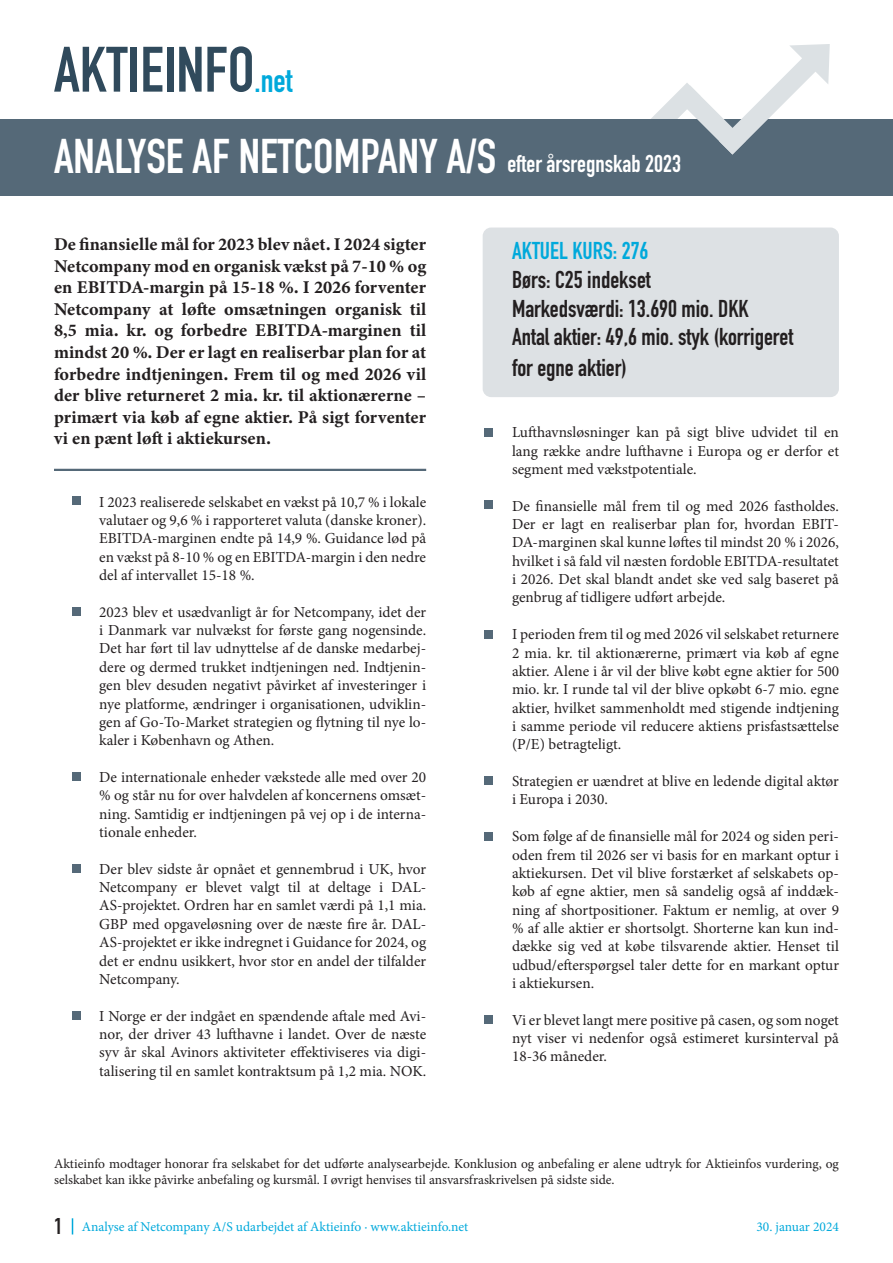
<style>
.page{position:relative;width:893px;height:1263px;background:#fff}
.page>*{position:absolute;margin:0;border:0;box-sizing:border-box;transform-origin:0 0}
.t1{font:700 63px "DIN Condensed";color:#304a5c}
.t2{font:700 48px "DIN Condensed";color:#fff}
.t3{font:700 24px/30.5px "DIN Condensed";color:#231f20}
.t4{font:700 24px "DIN Condensed";color:#fff}
.t5{font:700 24px "DIN Condensed";color:#00a9db}
.t6{font:700 22.5px "DIN Condensed";color:#231f20}
.t7{font:18px/21.6px "Minion Variable Concept";letter-spacing:.005em;color:#231f20;text-align:justify}
.t8{font:15.3px/18.3px "Minion Pro";color:#231f20;text-align:justify}
.t9{font:13.5px/16.2px "Minion Pro";color:#231f20}
.t10{font:13.5px "Minion Pro";color:#00a9db}
.s1{font-size:33px;color:#00a9db}
</style>
<div class="page">
<div style="left:483px;top:227px;width:356px;height:170px;background:#dde1e4;border-radius:9px"></div>
<div style="left:0;top:119px;width:893px;height:77px;background:#556978"></div>
<hr style="left:54px;top:469px;width:372px;height:2px;background:#556978">
<svg style="left:651px;top:44px;width:179px;height:111px"></svg>
<div style="left:72px;top:864px;width:8px;height:9px;background:#556978"></div>
<svg style="left:72px;top:1218px;width:1px;height:16px"></svg>
<div style="left:485px;top:501px;width:8px;height:8px;background:#556978"></div>
<div style="left:485px;top:428px;width:8px;height:9px;background:#556978"></div>
<div style="left:72px;top:772px;width:8px;height:8px;background:#556978"></div>
<div style="left:72px;top:607px;width:8px;height:8px;background:#556978"></div>
<div style="left:485px;top:630px;width:8px;height:9px;background:#556978"></div>
<div style="left:485px;top:776px;width:8px;height:8px;background:#556978"></div>
<div style="left:72px;top:496px;width:8px;height:9px;background:#556978"></div>
<div style="left:72px;top:1011px;width:8px;height:9px;background:#556978"></div>
<div style="left:485px;top:832px;width:8px;height:9px;background:#556978"></div>
<div style="left:485px;top:1015px;width:8px;height:9px;background:#556978"></div>
<p class="t1" style="left:54px;top:27px;width:240px">AKTIEINFO<span class="s1">.net</span></p>
<p class="t2" style="left:54px;top:124px;width:444px">ANALYSE AF NETCOMPANY A/S</p>
<p class="t4" style="left:507px;top:148px;width:175px">efter årsregnskab 2023</p>
<p class="t7" style="left:54px;top:233px;width:374px">De finansielle mål for 2023 blev nået. I 2024 sigter Netcompany mod en organisk vækst på 7-10 % og en EBITDA-margin på 15-18 %. I 2026 forventer Netcompany at løfte omsætningen organisk til 8,5 mia. kr. og forbedre EBITDA-marginen til mindst 20 %. Der er lagt en realiserbar plan for at forbedre indtjeningen. Frem til og med 2026 vil der blive returneret 2 mia. kr. til aktionærerne – primært via køb af egne aktier. På sigt forventer vi en pænt løft i aktiekursen.</p>
<p class="t8" style="left:99px;top:492px;width:328px">I 2023 realiserede selskabet en vækst på 10,7 % i lokale valutaer og 9,6 % i rapporteret valuta (danske kroner).<br>EBITDA-marginen endte på 14,9 %. Guidance lød på en vækst på 8-10 % og en EBITDA-margin i den nedre del af intervallet 15-18 %.</p>
<p class="t8" style="left:99px;top:603px;width:328px">2023 blev et usædvanligt år for Netcompany, idet der i Danmark var nulvækst for første gang nogensinde.<br>Det har ført til lav udnyttelse af de danske medarbej&shy;dere og dermed trukket indtjeningen ned. Indtjenin&shy;gen blev desuden negativt påvirket af investeringer i nye platforme, ændringer i organisationen, udviklin&shy;gen af Go-To-Market strategien og flytning til nye lo&shy;kaler i København og Athen.</p>
<p class="t8" style="left:99px;top:768px;width:328px">De internationale enheder vækstede alle med over 20 % og står nu for over halvdelen af koncernens omsæt&shy;ning. Samtidig er indtjeningen på vej op i de interna&shy;tionale enheder.</p>
<p class="t8" style="left:99px;top:860px;width:328px">Der blev sidste år opnået et gennembrud i UK, hvor Netcompany er blevet valgt til at deltage i DAL-AS-projektet. Ordren har en samlet værdi på 1,1 mia.<br>GBP med opgaveløsning over de næste fire år. DAL-AS-projektet er ikke indregnet i Guidance for 2024, og det er endnu usikkert, hvor stor en andel der tilfalder Netcompany.</p>
<p class="t8" style="left:99px;top:1007px;width:328px">I Norge er der indgået en spændende aftale med Avi&shy;nor, der driver 43 lufthavne i landet. Over de næste syv år skal Avinors aktiviteter effektiviseres via digi&shy;talisering til en samlet kontraktsum på 1,2 mia. NOK.</p>
<p class="t5" style="left:512px;top:234px;width:138px">AKTUEL KURS: 276</p>
<p class="t3" style="left:512px;top:264px;width:140px">Børs: C25 indekset</p>
<p class="t3" style="left:512px;top:293px;width:238px">Markedsværdi: 13.690 mio. DKK</p>
<p class="t3" style="left:512px;top:322px;width:283px">Antal aktier: 49,6 mio. styk (korrigeret for egne aktier)</p>
<p class="t8" style="left:512px;top:423px;width:328px">Lufthavnsløsninger kan på sigt blive udvidet til en lang række andre lufthavne i Europa og er derfor et segment med vækstpotentiale.</p>
<p class="t8" style="left:512px;top:497px;width:329px">De finansielle mål frem til og med 2026 fastholdes.<br>Der er lagt en realiserbar plan for, hvordan EBIT-DA-marginen skal kunne løftes til mindst 20 % i 2026, hvilket i så fald vil næsten fordoble EBITDA-resultatet i 2026. Det skal blandt andet ske ved salg baseret på genbrug af tidligere udført arbejde.</p>
<p class="t8" style="left:512px;top:625px;width:329px">I perioden frem til og med 2026 vil selskabet returnere 2 mia. kr. til aktionærerne, primært via køb af egne aktier. Alene i år vil der blive købt egne aktier for 500 mio. kr. I runde tal vil der blive opkøbt 6-7 mio. egne aktier, hvilket sammenholdt med stigende indtjening i samme periode vil reducere aktiens prisfastsættelse (P/E) betragteligt.</p>
<p class="t8" style="left:512px;top:772px;width:328px">Strategien er uændret at blive en ledende digital aktør i Europa i 2030.</p>
<p class="t8" style="left:512px;top:827px;width:329px">Som følge af de finansielle mål for 2024 og siden peri&shy;oden frem til 2026 ser vi basis for en markant optur i aktiekursen. Det vil blive forstærket af selskabets op&shy;køb af egne aktier, men så sandelig også af inddæk&shy;ning af shortpositioner. Faktum er nemlig, at over 9 % af alle aktier er shortsolgt. Shorterne kan kun ind&shy;dække sig ved at købe tilsvarende aktier. Henset til udbud/efterspørgsel taler dette for en markant optur i aktiekursen.</p>
<p class="t8" style="left:512px;top:1011px;width:328px">Vi er blevet langt mere positive på casen, og som noget nyt viser vi nedenfor også estimeret kursinterval på 18-36 måneder.</p>
<p class="t9" style="left:54px;top:1156px;width:786px">Aktieinfo modtager honorar fra selskabet for det udførte analysearbejde. Konklusion og anbefaling er alene udtryk for Aktieinfos vurdering, og selskabet kan ikke påvirke anbefaling og kursmål. I øvrigt henvises til ansvarsfraskrivelsen på sidste side.</p>
<p class="t6" style="left:54px;top:1211px;width:10px">1</p>
<p class="t10" style="left:82px;top:1218px;width:388px">Analyse af Netcompany A/S udarbejdet af Aktieinfo ∙ www.aktieinfo.net</p>
<p class="t10" style="left:756px;top:1218px;width:84px">30. januar 2024</p>
</div>
